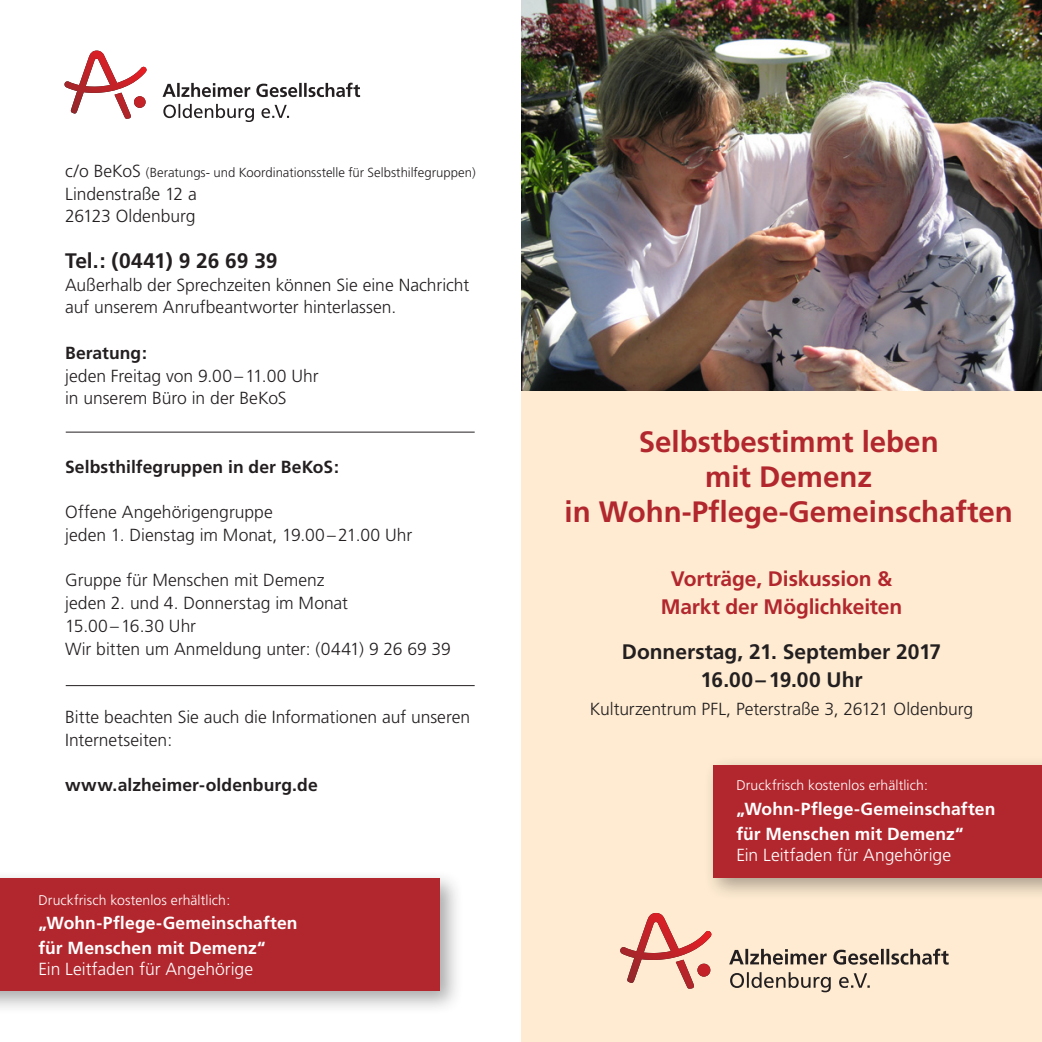
<style>
.page{position:relative;width:1042px;height:1042px;background:#fff}
.page>*{position:absolute;margin:0;border:0;box-sizing:border-box;transform-origin:0 0}
.t1{font:700 29.4px/35px "Frutiger";color:#b2272e;text-align:center}
.t2{font:700 21px/28px "Frutiger";color:#231f20;text-align:center}
.t3{font:700 21px/28px "Frutiger";letter-spacing:-.005em;color:#b2272e;text-align:center}
.t4{font:300 17.5px/22.8px "Frutiger";color:#231f20}
.t5{font:700 17.5px/24.5px "Frutiger";letter-spacing:.005em;color:#fff}
.t6{font:700 17.5px "Frutiger";letter-spacing:.005em;color:#231f20}
.t7{font:300 17.5px "Frutiger";color:#fff}
.t8{font:300 14px "Frutiger";letter-spacing:.005em;color:#fff}
.t9{font:300 13.12px "Frutiger";color:#231f20}
.s1{font-size:17.5px}
</style>
<div class="page">
<svg style="left:64px;top:51px;width:82px;height:68px"></svg>
<svg style="left:163px;top:104px;width:126px;height:18px"></svg>
<svg style="left:163px;top:83px;width:197px;height:14px"></svg>
<div style="left:521px;top:0;width:521px;height:1042px;background:#feebd1"></div>
<svg style="left:620px;top:913px;width:91px;height:75px"></svg>
<svg style="left:730px;top:972px;width:140px;height:20px"></svg>
<svg style="left:729px;top:948px;width:219px;height:16px"></svg>
<img style="left:521px;top:0;width:521px;height:391px">
<div style="left:0;top:869px;width:463px;height:145px;background:#231f20;opacity:.39"></div>
<div style="left:0;top:879px;width:440px;height:112px;background:#b2272e"></div>
<div style="left:703px;top:755px;width:339px;height:146px;background:#231f20;opacity:.39"></div>
<div style="left:713px;top:765px;width:329px;height:112px;background:#b2272e"></div>
<hr style="left:66px;top:432px;width:409px;height:1px;background:#231f20">
<hr style="left:66px;top:685px;width:409px;height:1px;background:#231f20">
<p class="t9" style="left:65px;top:165px;width:412px"><span class="s1">c/o BeKoS</span> (Beratungs- und Koordinationsstelle für Selbsthilfegruppen)</p>
<p class="t4" style="left:65px;top:182px;width:133px">Lindenstraße 12 a<br>26123 Oldenburg</p>
<p class="t2" style="left:65px;top:247px;width:214px">Tel.: (0441) 9 26 69 39</p>
<p class="t4" style="left:65px;top:273px;width:406px">Außerhalb der Sprechzeiten können Sie eine Nachricht auf unserem Anrufbeantworter hinterlassen.</p>
<p class="t6" style="left:65px;top:342px;width:84px">Beratung:</p>
<p class="t4" style="left:65px;top:364px;width:255px">jeden Freitag von 9.00–11.00 Uhr in unserem Büro in der BeKoS</p>
<p class="t6" style="left:65px;top:456px;width:275px">Selbsthilfegruppen in der BeKoS:</p>
<p class="t4" style="left:65px;top:501px;width:349px">Offene Angehörigengruppe<br>jeden 1. Dienstag im Monat, 19.00–21.00 Uhr</p>
<p class="t4" style="left:65px;top:569px;width:387px">Gruppe für Menschen mit Demenz<br>jeden 2. und 4. Donnerstag im Monat<br>15.00–16.30 Uhr<br>Wir bitten um Anmeldung unter: (0441) 9 26 69 39</p>
<p class="t4" style="left:65px;top:706px;width:406px">Bitte beachten Sie auch die Informationen auf unseren<br>Internetseiten:</p>
<p class="t6" style="left:65px;top:775px;width:254px">www.alzheimer-oldenburg.de</p>
<p class="t8" style="left:38px;top:892px;width:193px">Druckfrisch kostenlos erhältlich:</p>
<p class="t5" style="left:38px;top:911px;width:261px">„Wohn-Pflege-Gemeinschaften für Menschen mit Demenz“</p>
<p class="t7" style="left:38px;top:958px;width:216px">Ein Leitfaden für Angehörige</p>
<h1 class="t1" style="left:564px;top:424px;width:450px">Selbstbestimmt leben<br>mit Demenz<br>in Wohn-Pflege-Gemeinschaften</h1>
<p class="t3" style="left:661px;top:565px;width:243px">Vorträge, Diskussion &amp;<br>Markt der Möglichkeiten</p>
<p class="t2" style="left:622px;top:638px;width:321px">Donnerstag, 21. September 2017<br>16.00–19.00 Uhr</p>
<p class="t4" style="left:590px;top:698px;width:385px">Kulturzentrum PFL, Peterstraße 3, 26121 Oldenburg</p>
<p class="t8" style="left:736px;top:778px;width:193px">Druckfrisch kostenlos erhältlich:</p>
<p class="t5" style="left:736px;top:797px;width:261px">„Wohn-Pflege-Gemeinschaften für Menschen mit Demenz“</p>
<p class="t7" style="left:736px;top:844px;width:216px">Ein Leitfaden für Angehörige</p>
</div>
